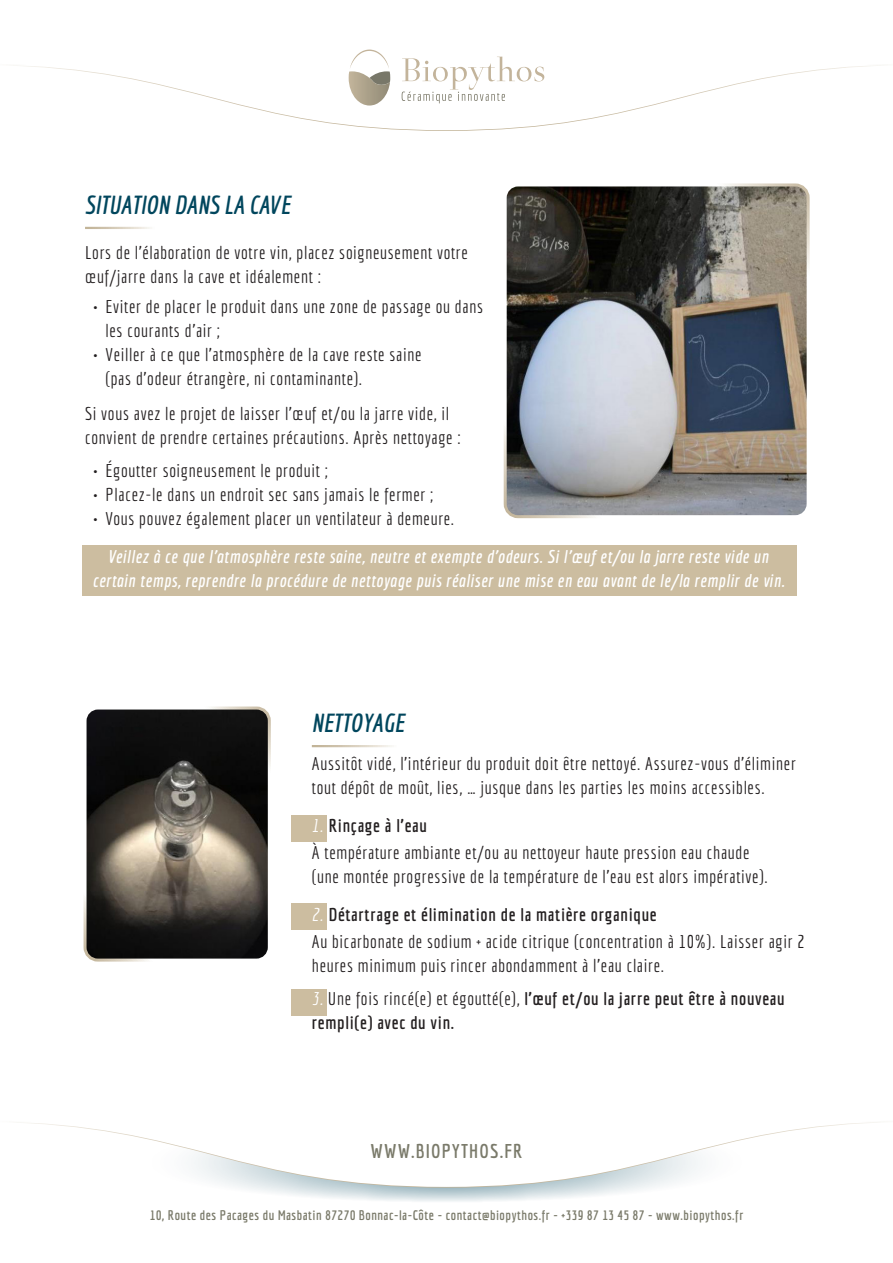
<style>
.page{position:relative;width:893px;height:1263px;background:#fff}
.page>*{position:absolute;margin:0;border:0;box-sizing:border-box;transform-origin:0 0}
.Sous_titres-it-barre{font:italic 700 25.5px "Economica";color:#01465d}
.t1{font:700 19.35px "Economica";letter-spacing:.06em;color:#7a7a6a}
.de_base{font:18px/24px "Economica";letter-spacing:.04em;color:#231f20}
.de_base-2{font:italic 700 18px/24px "Economica";letter-spacing:.04em;color:#fff;text-align:center}
.de_base-3{font:700 18px/24px "Economica";letter-spacing:.04em;color:#231f20}
.t2{font:700 13.5px "Economica";letter-spacing:.04em;color:#7a7a6a}
.s1{font-weight:700}
.s2{font-style:italic;color:#fff}
.s3{font-weight:400;font-style:italic;color:#fff}
.s4{font-weight:400}
</style>
<div class="page">
<div style="left:291px;top:989px;width:36px;height:26px;background:#ccbda0"></div>
<div style="left:291px;top:903px;width:36px;height:27px;background:#ccbda0"></div>
<div style="left:291px;top:815px;width:36px;height:26px;background:#ccbda0"></div>
<div style="left:82px;top:546px;width:715px;height:50px;background:#ccbda0"></div>
<svg style="left:128px;top:1121px;width:637px;height:83px"></svg>
<svg style="left:13px;top:65px;width:868px;height:66px"></svg>
<svg style="left:20px;top:1121px;width:858px;height:67px"></svg>
<img style="left:85px;top:710px;width:182px;height:250px">
<div style="left:84px;top:706px;width:187px;height:255px;border:3px solid #fff;border-radius:13px"></div>
<img style="left:505px;top:187px;width:301px;height:327px">
<div style="left:504px;top:183px;width:306px;height:335px;border:3px solid #fff;border-radius:13px"></div>
<svg style="left:349px;top:50px;width:41px;height:56px"></svg>
<svg style="left:402px;top:57px;width:142px;height:46px"></svg>
<svg style="left:85px;top:227px;width:65px;height:2px"></svg>
<svg style="left:312px;top:745px;width:80px;height:2px"></svg>
<p class="Sous_titres-it-barre" style="left:85px;top:190px;width:207px">SITUATION DANS LA CAVE</p>
<p class="de_base" style="left:85px;top:241px;width:384px">Lors de l’élaboration de votre vin, placez soigneusement votre œuf/jarre dans la cave et idéalement :</p>
<p class="de_base" style="left:106px;top:295px;width:379px;text-indent:-12px"><span class="s1">•</span> Eviter de placer le produit dans une zone de passage ou dans les courants d’air ;</p>
<p class="de_base" style="left:106px;top:343px;width:317px;text-indent:-12px"><span class="s1">•</span> Veiller à ce que l’atmosphère de la cave reste saine (pas d’odeur étrangère, ni contaminante).</p>
<p class="de_base" style="left:85px;top:402px;width:377px">Si vous avez le projet de laisser l’œuf et/ou la jarre vide, il convient de prendre certaines précautions. Après nettoyage :</p>
<p class="de_base" style="left:94px;top:458px;width:235px"><span class="s1">•</span> Égoutter soigneusement le produit ;</p>
<p class="de_base" style="left:94px;top:482px;width:341px"><span class="s1">•</span> Placez-le dans un endroit sec sans jamais le fermer ;</p>
<p class="de_base" style="left:94px;top:506px;width:362px"><span class="s1">•</span> Vous pouvez également placer un ventilateur à demeure.</p>
<p class="de_base-2" style="left:93px;top:545px;width:693px">Veillez à ce que l’atmosphère reste saine, neutre et exempte d’odeurs. Si l’œuf et/ou la jarre reste vide un certain temps, reprendre la procédure de nettoyage puis réaliser une mise en eau avant de le/la remplir de vin.</p>
<p class="Sous_titres-it-barre" style="left:312px;top:708px;width:94px">NETTOYAGE</p>
<p class="de_base" style="left:312px;top:752px;width:485px">Aussitôt vidé, l’intérieur du produit doit être nettoyé. Assurez-vous d’éliminer tout dépôt de moût, lies, … jusque dans les parties les moins accessibles.</p>
<p class="de_base" style="left:312px;top:811px;width:439px;line-height:27.8px"><span class="s2">1.</span> <span class="s1">Rinçage à l’eau<br></span>À température ambiante et/ou au nettoyeur haute pression eau chaude</p>
<p class="de_base" style="left:312px;top:865px;width:457px">(une montée progressive de la température de l’eau est alors impérative).</p>
<p class="de_base" style="left:312px;top:900px;width:495px;line-height:27.8px"><span class="s2">2.</span> <span class="s1">Détartrage et élimination de la matière organique<br></span>Au bicarbonate de sodium + acide citrique (concentration à 10%). Laisser agir 2</p>
<p class="de_base" style="left:312px;top:954px;width:354px">heures minimum puis rincer abondamment à l’eau claire.</p>
<p class="de_base-3" style="left:312px;top:986px;width:474px"><span class="s3">3.</span> <span class="s4">Une fois rincé(e) et égoutté(e),</span> l’œuf et/ou la jarre peut être à nouveau rempli(e) avec du vin.</p>
<p class="t1" style="left:371px;top:1140px;width:153px">WWW.BIOPYTHOS.FR</p>
<p class="t2" style="left:150px;top:1208px;width:595px">10, Route des Pacages du Masbatin 87270 Bonnac-la-Côte - contact@biopythos.fr - +339 87 13 45 87 - www.biopythos.fr</p>
</div>
